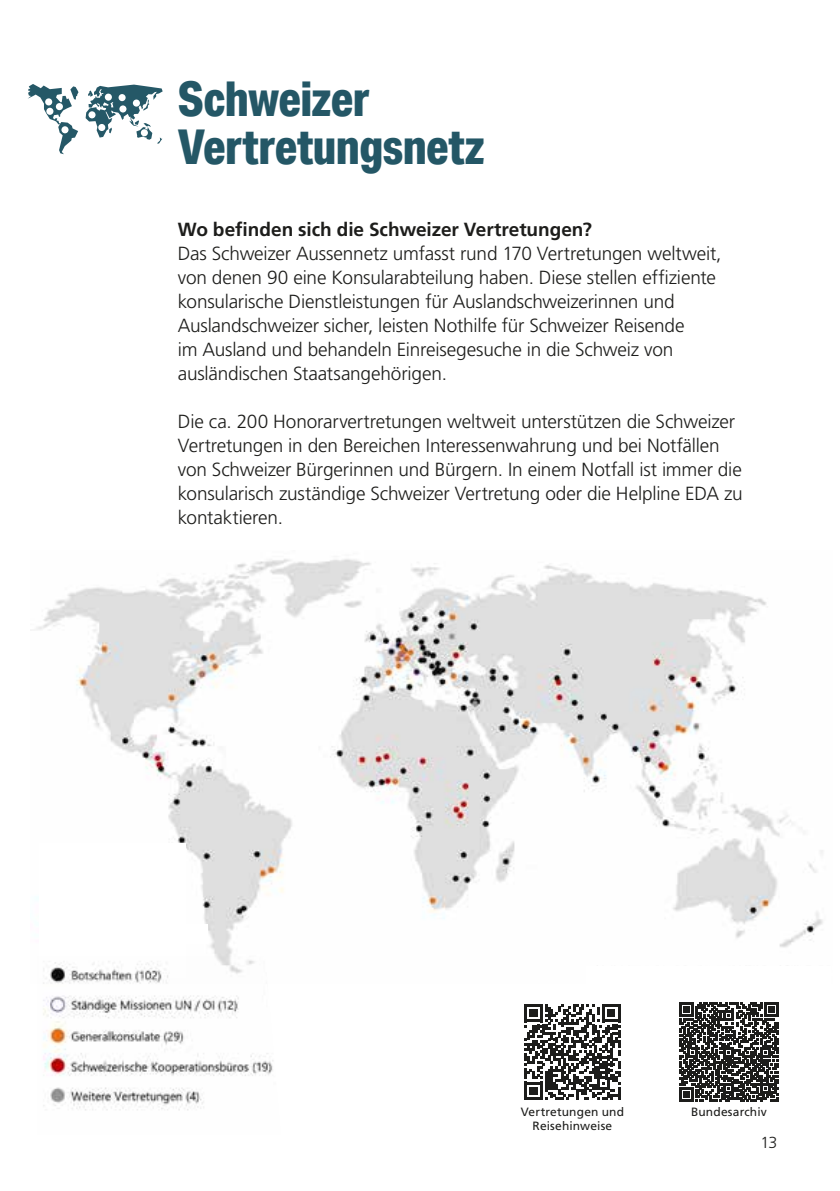
<style>
.page{position:relative;width:840px;height:1191px;background:#fff}
.page>*{position:absolute;margin:0;border:0;box-sizing:border-box;transform-origin:0 0}
.t1{font:800 48px/48px "Aktiv Grotesk Cd";letter-spacing:-.01em;color:#245766}
.t2{font:300 19px/24px "Frutiger LT Pro";letter-spacing:-.01em;color:#1d1d1b}
.t3{font:700 19px "Frutiger LT Pro";color:#1d1d1b}
.t4{font:300 16px "Frutiger LT Pro";color:#1d1d1b}
.t5{font:12px/14px "Frutiger LT Pro";letter-spacing:.01em;color:#1d1d1b;text-align:center}
</style>
<div class="page">
<svg style="left:28px;top:84px;width:134px;height:70px"></svg>
<div style="left:133px;top:100px;width:7px;height:7px;background:#fff;border-radius:50%"></div>
<div style="left:118px;top:94px;width:8px;height:7px;background:#fff;border-radius:50%"></div>
<div style="left:141px;top:129px;width:7px;height:7px;background:#fff;border-radius:50%"></div>
<div style="left:105px;top:94px;width:7px;height:7px;background:#fff;border-radius:50%"></div>
<div style="left:119px;top:105px;width:7px;height:7px;background:#fff;border-radius:50%"></div>
<div style="left:46px;top:108px;width:7px;height:7px;background:#fff;border-radius:50%"></div>
<div style="left:61px;top:126px;width:7px;height:7px;background:#fff;border-radius:50%"></div>
<div style="left:45px;top:98px;width:7px;height:7px;background:#fff;border-radius:50%"></div>
<div style="left:56px;top:103px;width:7px;height:7px;background:#fff;border-radius:50%"></div>
<div style="left:98px;top:124px;width:7px;height:7px;background:#fff;border-radius:50%"></div>
<div style="left:88px;top:111px;width:7px;height:7px;background:#fff;border-radius:50%"></div>
<img style="left:36px;top:559px;width:787px;height:398px">
<div style="left:39px;top:844px;width:147px;height:134px;background:#fff"></div>
<div style="left:172px;top:924px;width:35px;height:19px;background:#fff"></div>
<img style="left:43px;top:957px;width:230px;height:154px">
<svg style="left:524px;top:1004px;width:96px;height:95px"></svg>
<svg style="left:679px;top:1002px;width:99px;height:99px"></svg>
<h1 class="t1" style="left:178px;top:74px;width:307px">Schweizer<br>Vertretungsnetz</h1>
<p class="t3" style="left:178px;top:218px;width:415px">Wo befinden sich die Schweizer Vertretungen?</p>
<p class="t2" style="left:178px;top:242px;width:545px">Das Schweizer Aussennetz umfasst rund 170 Vertretungen weltweit, von denen 90 eine Konsularabteilung haben. Diese stellen effiziente konsularische Dienstleistungen für Auslandschweizerinnen und Auslandschweizer sicher, leisten Nothilfe für Schweizer Reisende<br>im Ausland und behandeln Einreisegesuche in die Schweiz von ausländischen Staatsangehörigen.</p>
<p class="t2" style="left:178px;top:410px;width:566px">Die ca. 200 Honorarvertretungen weltweit unterstützen die Schweizer Vertretungen in den Bereichen Interessenwahrung und bei Notfällen von Schweizer Bürgerinnen und Bürgern. In einem Notfall ist immer die konsularisch zuständige Schweizer Vertretung oder die Helpline EDA zu kontaktieren.</p>
<p class="t5" style="left:520px;top:1105px;width:105px">Vertretungen und<br>Reisehinweise</p>
<p class="t5" style="left:690px;top:1105px;width:77px">Bundesarchiv</p>
<p class="t4" style="left:760px;top:1133px;width:18px">13</p>
</div>
